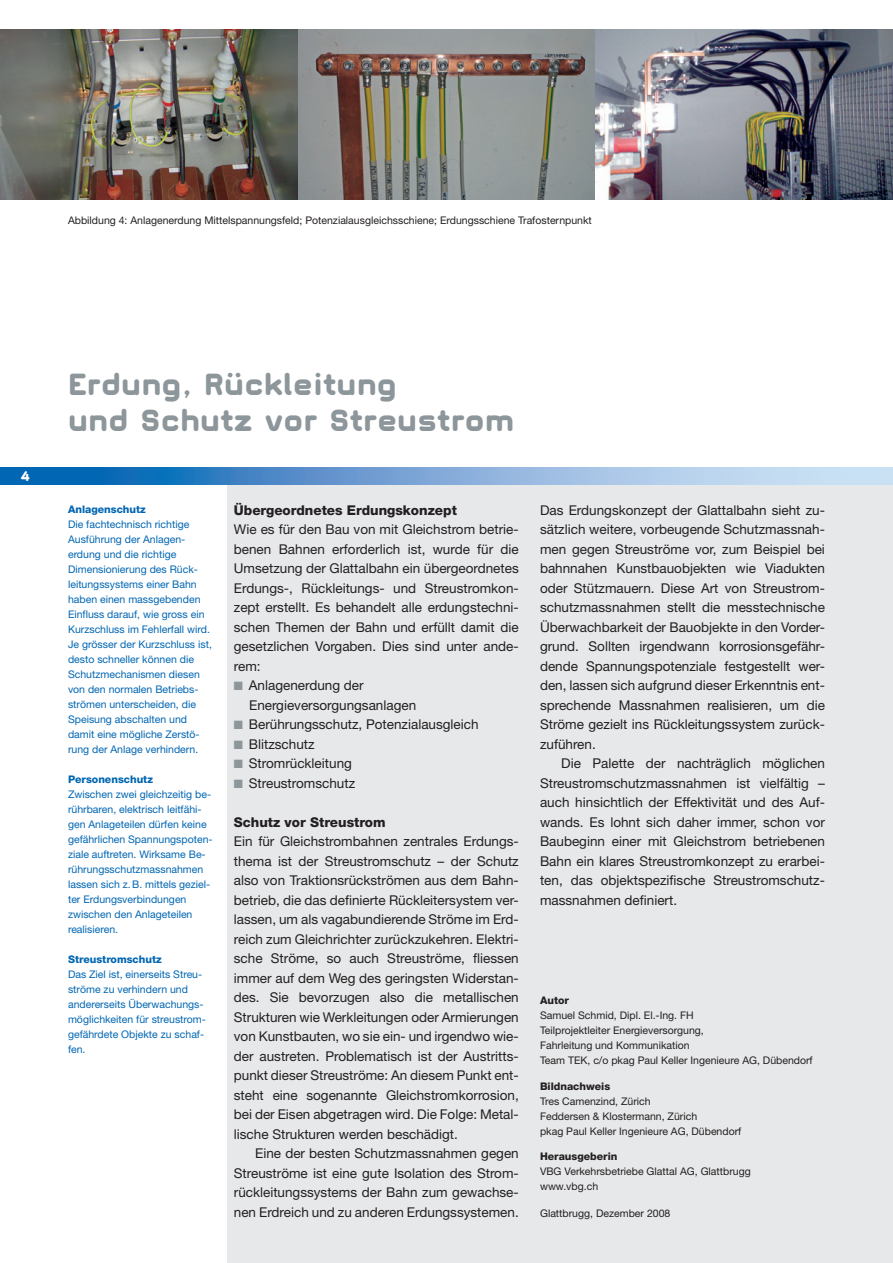
<style>
.page{position:relative;width:893px;height:1263px;background:#fff}
.page>*{position:absolute;margin:0;border:0;box-sizing:border-box;transform-origin:0 0}
.t1{font:900 36px/36px "VBG";color:#8d969b}
.t2{font:900 16.5px "VBG";color:#fff}
.t3{font:13.5px/19.5px "Helvetica Neue";color:#231f20;text-align:justify}
.t4{font:800 13.5px "Helvetica Neue";color:#231f20}
.t5{font:10.5px/15px "Helvetica Neue";color:#0166b3}
.t6{font:10.5px/15px "Helvetica Neue";color:#231f20}
.t7{font:800 10.5px "Helvetica Neue";color:#0166b3}
.t8{font:800 10.5px "Helvetica Neue";color:#231f20}
.s1{color:#8d969b}
</style>
<div class="page">
<div style="left:227px;top:485px;width:666px;height:778px;background:#e6e8e9"></div>
<img style="left:0;top:30px;width:893px;height:170px">
<svg style="left:0;top:468px;width:893px;height:17px;background:#73a6d6"></svg>
<p class="t6" style="left:68px;top:214px;width:525px">Abbildung 4: Anlagenerdung Mittelspannungsfeld; Potenzialausgleichsschiene; Erdungsschiene Trafosternpunkt</p>
<p class="t2" style="left:21px;top:471px;width:11px">4</p>
<h1 class="t1" style="left:68px;top:369px;width:448px">Erdung, Rückleitung<br>und Schutz vor Streustrom</h1>
<p class="t7" style="left:68px;top:505px;width:79px">Anlagenschutz</p>
<p class="t5" style="left:68px;top:518px;width:145px">Die fachtechnisch richtige<br>Ausführung der Anlagen&shy;erdung und die richtige<br>Dimensionierung des Rück&shy;leitungssystems einer Bahn haben einen massgebenden<br>Einfluss darauf, wie gross ein<br>Kurzschluss im Fehlerfall wird.<br>Je grösser der Kurzschluss ist, desto schneller können die<br>Schutzmechanismen diesen von den normalen Betriebs&shy;strömen unterscheiden, die<br>Speisung abschalten und damit eine mögliche Zerstö&shy;rung der Anlage verhindern.</p>
<p class="t7" style="left:68px;top:775px;width:86px">Personenschutz</p>
<p class="t5" style="left:68px;top:788px;width:146px">Zwischen zwei gleichzeitig be&shy;rührbaren, elektrisch leitfähi&shy;gen Anlageteilen dürfen keine gefährlichen Spannungspoten&shy;ziale auftreten. Wirksame Be&shy;rührungsschutzmassnahmen lassen sich z. B. mittels geziel&shy;ter Erdungsverbindungen zwischen den Anlageteilen realisieren.</p>
<p class="t7" style="left:68px;top:955px;width:95px">Streustromschutz</p>
<p class="t5" style="left:68px;top:968px;width:139px">Das Ziel ist, einerseits Streu&shy;ströme zu verhindern und andererseits Überwachungs&shy;möglichkeiten für streustrom&shy;gefährdete Objekte zu schaf&shy;fen.</p>
<p class="t4" style="left:234px;top:505px;width:225px">Übergeordnetes Erdungskonzept</p>
<p class="t3" style="left:234px;top:521px;width:286px">Wie es für den Bau von mit Gleichstrom betrie&shy;benen Bahnen erforderlich ist, wurde für die Umsetzung der Glattalbahn ein übergeordnetes Erdungs-, Rückleitungs- und Streustromkon&shy;zept erstellt. Es behandelt alle erdungstechni&shy;schen Themen der Bahn und erfüllt damit die gesetzlichen Vorgaben. Dies sind unter ande&shy;rem:</p>
<p class="t3" style="left:249px;top:677px;width:169px;text-indent:-15px"><span class="s1">■</span> Anlagenerdung der<br>Energieversorgungsanlagen</p>
<p class="t3" style="left:234px;top:716px;width:246px"><span class="s1">■</span> Berührungsschutz, Potenzialausgleich</p>
<p class="t3" style="left:234px;top:735px;width:82px"><span class="s1">■</span> Blitzschutz</p>
<p class="t3" style="left:234px;top:755px;width:120px"><span class="s1">■</span> Stromrückleitung</p>
<p class="t3" style="left:234px;top:774px;width:123px"><span class="s1">■</span> Streustromschutz</p>
<p class="t4" style="left:234px;top:817px;width:153px">Schutz vor Streustrom</p>
<p class="t3" style="left:234px;top:833px;width:286px">Ein für Gleichstrombahnen zentrales Erdungs&shy;thema ist der Streustromschutz – der Schutz also von Traktionsrückströmen aus dem Bahn&shy;betrieb, die das definierte Rückleitersystem ver&shy;lassen, um als vagabundierende Ströme im Erd&shy;reich zum Gleichrichter zurückzukehren. Elektri&shy;sche Ströme, so auch Streuströme, fliessen immer auf dem Weg des geringsten Widerstan&shy;des. Sie bevorzugen also die metallischen Strukturen wie Werkleitungen oder Armierungen von Kunstbauten, wo sie ein- und irgendwo wie&shy;der austreten. Problematisch ist der Austritts&shy;punkt dieser Streuströme: An diesem Punkt ent&shy;steht eine sogenannte Gleichstromkorrosion, bei der Eisen abgetragen wird. Die Folge: Metal&shy;lische Strukturen werden beschädigt.</p>
<p class="t3" style="left:234px;top:1145px;width:286px;text-indent:21px">Eine der besten Schutzmassnahmen gegen Streuströme ist eine gute Isolation des Strom&shy;rückleitungssystems der Bahn zum gewachse&shy;nen Erdreich und zu anderen Erdungssystemen.</p>
<p class="t3" style="left:540px;top:501px;width:286px">Das Erdungskonzept der Glattalbahn sieht zu&shy;sätzlich weitere, vorbeugende Schutzmassnah&shy;men gegen Streuströme vor, zum Beispiel bei bahnnahen Kunstbauobjekten wie Viadukten oder Stützmauern. Diese Art von Streustrom&shy;schutzmassnahmen stellt die messtechnische Überwachbarkeit der Bauobjekte in den Vorder&shy;grund. Sollten irgendwann korrosionsgefähr&shy;dende Spannungspotenziale festgestellt wer&shy;den, lassen sich aufgrund dieser Erkenntnis ent&shy;sprechende Massnahmen realisieren, um die Ströme gezielt ins Rückleitungssystem zurück&shy;zuführen.</p>
<p class="t3" style="left:540px;top:755px;width:286px;text-indent:21px">Die Palette der nachträglich möglichen Streustromschutzmassnahmen ist vielfältig – auch hinsichtlich der Effektivität und des Auf&shy;wands. Es lohnt sich daher immer, schon vor Baubeginn einer mit Gleichstrom betriebenen Bahn ein klares Streustromkonzept zu erarbei&shy;ten, das objektspezifische Streustromschutz&shy;massnahmen definiert.</p>
<p class="t8" style="left:540px;top:997px;width:30px">Autor</p>
<p class="t6" style="left:540px;top:1009px;width:274px">Samuel Schmid, Dipl. El.-Ing. FH<br>Teilprojektleiter Energieversorgung,<br>Fahrleitung und Kommunikation<br>Team TEK, c/o pkag Paul Keller Ingenieure AG, Dübendorf</p>
<p class="t8" style="left:540px;top:1082px;width:72px">Bildnachweis</p>
<p class="t6" style="left:540px;top:1095px;width:203px">Tres Camenzind, Zürich<br>Feddersen &amp; Klostermann, Zürich<br>pkag Paul Keller Ingenieure AG, Dübendorf</p>
<p class="t8" style="left:540px;top:1153px;width:79px">Herausgeberin</p>
<p class="t6" style="left:540px;top:1165px;width:212px">VBG Verkehrsbetriebe Glattal AG, Glattbrugg www.vbg.ch</p>
<p class="t6" style="left:540px;top:1206px;width:132px">Glattbrugg, Dezember 2008</p>
</div>
